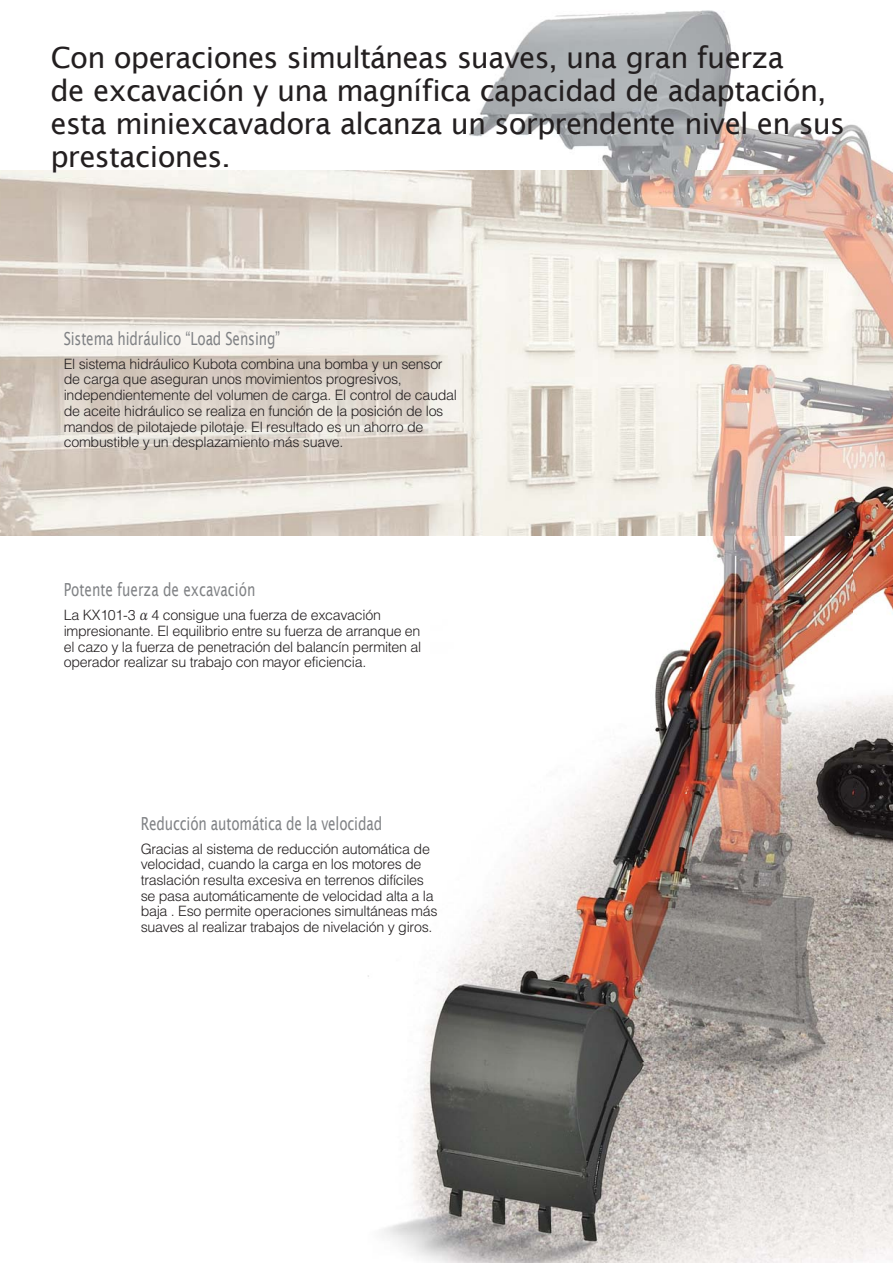
<style>
.page{position:relative;width:893px;height:1263px;background:#fff}
.page>*{position:absolute;margin:0;border:0;box-sizing:border-box;transform-origin:0 0}
.t1{font:29.25px/33px "Lucida Sans";letter-spacing:-.025em;color:#231f20}
.t2{font:18px "Lucida Sans";letter-spacing:-.01em;color:#808285;scale:.75 1}
.t3{font:300 14.25px/15.8px "Helvetica";letter-spacing:-.02em;color:#231f20}
.s1{font-family:"Koz Min Pro Regular 90 msp RKSJ H";font-weight:400}
</style>
<div class="page">
<img style="left:0;top:170px;width:893px;height:366px">
<img style="left:368px;top:10px;width:525px;height:161px">
<img style="left:852px;top:535px;width:41px;height:728px">
<img style="left:368px;top:527px;width:484px;height:736px">
<h1 class="t1" style="left:50px;top:40px;width:796px">Con operaciones simultáneas suaves, una gran fuerza<br>de excavación y una magnífica capacidad de adaptación, esta miniexcavadora alcanza un sorprendente nivel en sus prestaciones.</h1>
<p class="t2" style="left:64px;top:328px;width:290px">Sistema hidráulico “Load Sensing”</p>
<p class="t3" style="left:64px;top:357px;width:395px">El sistema hidráulico Kubota combina una bomba y un sensor de carga que aseguran unos movimientos progresivos, independientemente del volumen de carga. El control de caudal de aceite hidráulico se realiza en función de la posición de los mandos de pilotajede pilotaje. El resultado es un ahorro de combustible y un desplazamiento más suave.</p>
<p class="t2" style="left:64px;top:579px;width:257px">Potente fuerza de excavación</p>
<p class="t3" style="left:64px;top:609px;width:359px">La KX101-3<span class="s1">α</span>4 consigue una fuerza de excavación impresionante. El equilibrio entre su fuerza de arranque en el cazo y la fuerza de penetración del balancín permiten al operador realizar su trabajo con mayor eficiencia.</p>
<p class="t2" style="left:141px;top:813px;width:323px">Reducción automática de la velocidad</p>
<p class="t3" style="left:141px;top:842px;width:298px">Gracias al sistema de reducción automática de velocidad, cuando la carga en los motores de traslación resulta excesiva en terrenos difíciles se pasa automáticamente de velocidad alta a la baja . Eso permite operaciones simultáneas más suaves al realizar trabajos de nivelación y giros.</p>
</div>
